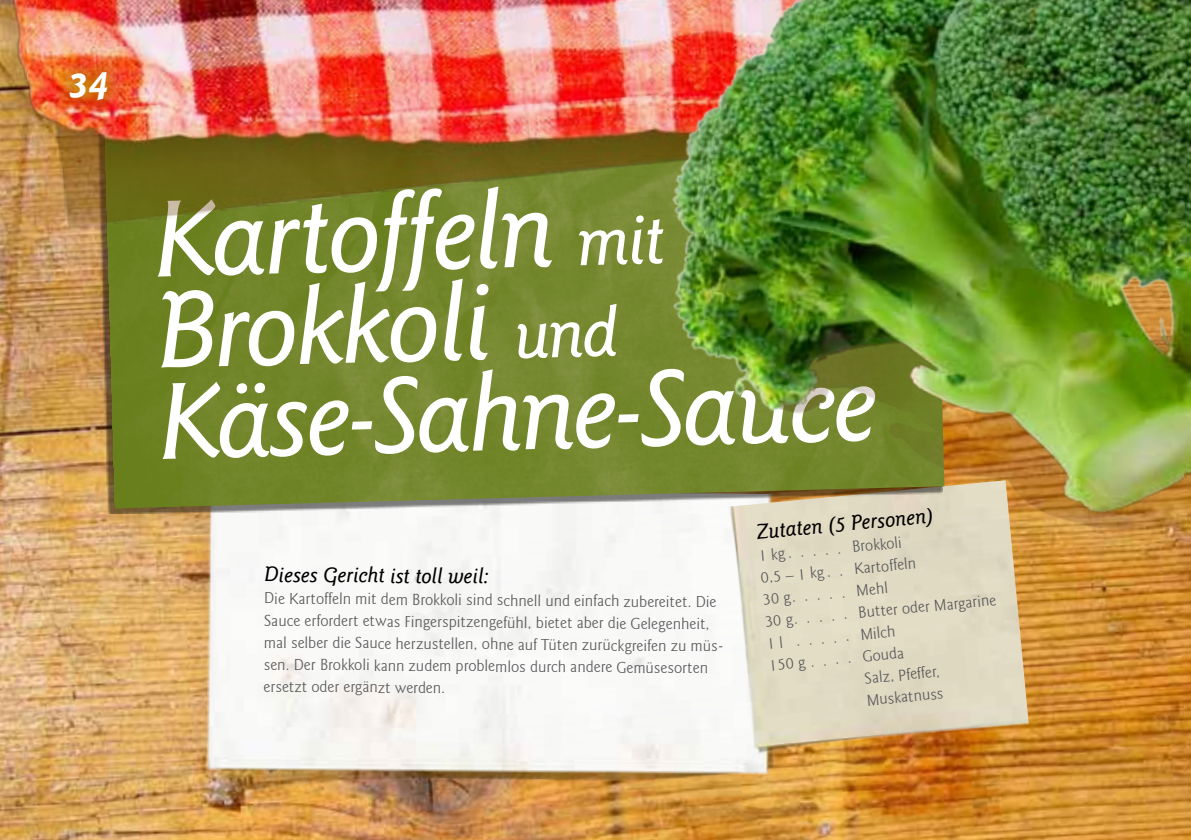
<style>
.page{position:relative;width:1191px;height:840px;background:#fff}
.page>*{position:absolute;margin:0;border:0;box-sizing:border-box;transform-origin:0 0}
.t1{font:italic 500 109.2px/91.6px "Goudy Sans IT Cby BT";color:#fff}
.t2{font:italic 500 22px "Goudy Sans LT";letter-spacing:-.01em;color:#000}
.t3{font:300 16px/21.8px "Goudy Sans IT Cby BT";letter-spacing:-.01em;color:#58585a}
.s1{font-size:70px}
</style>
<div class="page">
<img style="left:0;top:241px;width:1191px;height:598px">
<div style="left:176px;top:457px;width:626px;height:360px;background:#000;opacity:.1"></div>
<img style="left:186px;top:514px;width:602px;height:300px">
<img style="left:719px;top:581px;width:310px;height:178px">
<img style="left:101px;top:241px;width:471px;height:267px">
<img style="left:0;top:0;width:572px;height:241px">
<img style="left:572px;top:0;width:619px;height:581px">
<div style="left:52px;top:55px;width:72px;height:63px;background:#c18200;opacity:.75"></div>
<svg style="left:761px;top:547px;width:25px;height:15px"></svg>
<svg style="left:763px;top:592px;width:28px;height:13px"></svg>
<svg style="left:765px;top:614px;width:28px;height:13px"></svg>
<svg style="left:770px;top:635px;width:12px;height:13px"></svg>
<svg style="left:69px;top:72px;width:39px;height:29px"></svg>
<h1 class="t1" style="left:151px;top:195px;width:720px;rotate:-2deg">Kartoffeln <span class="s1">mit<br></span>Brokkoli <span class="s1">und<br></span>Käse-Sahne-Sauce</h1>
<h2 class="t2" style="left:264px;top:562px;width:226px">Dieses Gericht ist toll weil:</h2>
<p class="t3" style="left:263px;top:589px;width:462px">Die Kartoffeln mit dem Brokkoli sind schnell und einfach zubereitet. Die Sauce erfordert etwas Fingerspitzengefühl, bietet aber die Gelegenheit, mal selber die Sauce herzustellen, ohne auf Tüten zurückgreifen zu müs&shy;sen. Der Brokkoli kann zudem problemlos durch andere Gemüsesorten ersetzt oder ergänzt werden.</p>
<h2 class="t2" style="left:755px;top:519px;width:179px;rotate:-5deg">Zutaten (5 Personen)</h2>
<p class="t3" style="left:851px;top:535px;width:51px;rotate:-5deg">Brokkoli</p>
<p class="t3" style="left:760px;top:566px;width:65px;rotate:-5deg">0,5 – 1 kg</p>
<p class="t3" style="left:853px;top:557px;width:64px;rotate:-5deg">Kartoffeln</p>
<p class="t3" style="left:855px;top:579px;width:33px;rotate:-5deg">Mehl</p>
<p class="t3" style="left:857px;top:601px;width:140px;rotate:-5deg">Butter oder Margarine</p>
<p class="t3" style="left:859px;top:623px;width:37px;rotate:-5deg">Milch</p>
<p class="t3" style="left:768px;top:654px;width:38px;rotate:-5deg">150 g</p>
<p class="t3" style="left:861px;top:645px;width:79px;rotate:-5deg">Gouda<br>Salz, Pfeffer,<br>Muskatnuss</p>
</div>
